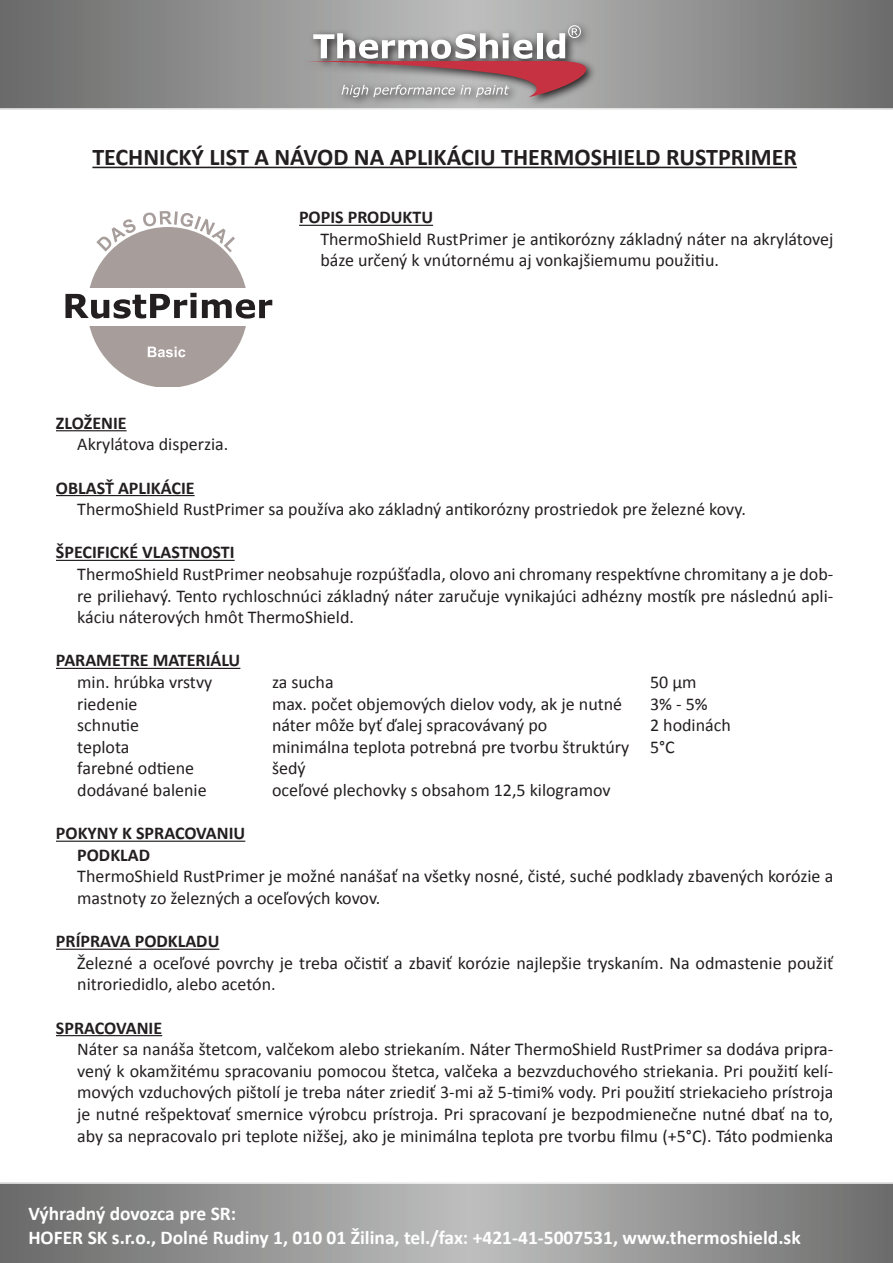
<style>
.page{position:relative;width:893px;height:1263px;background:#fff}
.page>*{position:absolute;margin:0;border:0;box-sizing:border-box;transform-origin:0 0}
.t1{font:700 24px "Calibri";color:#231f20}
.t2{font:700 19.5px/23.4px "Calibri";color:#fff}
.t3{font:18px/21.6px "Calibri";color:#231f20}
.t4{font:700 18px/21.6px "Calibri";color:#231f20}
</style>
<div class="page">
<svg style="left:0;top:0;width:893px;height:110px;background:#8c8c8c"></svg>
<svg style="left:0;top:1182px;width:893px;height:81px;background:#969696"></svg>
<svg style="left:303px;top:21px;width:294px;height:87px;background:#a9aaa9"></svg>
<svg style="left:304px;top:25px;width:283px;height:72px;background:#ad999b"></svg>
<div style="left:87px;top:227px;width:161px;height:160px;background:#a79d9b;border-radius:50%"></div>
<svg style="left:96px;top:219px;width:40px;height:33px"></svg>
<svg style="left:143px;top:211px;width:92px;height:41px"></svg>
<div style="left:56px;top:288px;width:225px;height:38px;background:#fff"></div>
<svg style="left:148px;top:347px;width:37px;height:10px"></svg>
<svg style="left:65px;top:293px;width:207px;height:26px"></svg>
<hr style="left:92px;top:167px;width:705px;height:1px;background:#231f20">
<hr style="left:299px;top:225px;width:134px;height:1px;background:#231f20">
<hr style="left:56px;top:430px;width:71px;height:1px;background:#231f20">
<hr style="left:56px;top:495px;width:139px;height:1px;background:#231f20">
<hr style="left:56px;top:560px;width:179px;height:1px;background:#231f20">
<hr style="left:56px;top:668px;width:184px;height:1px;background:#231f20">
<hr style="left:56px;top:841px;width:189px;height:1px;background:#231f20">
<hr style="left:56px;top:949px;width:163px;height:1px;background:#231f20">
<hr style="left:56px;top:1035px;width:106px;height:1px;background:#231f20">
<h1 class="t1" style="left:92px;top:141px;width:706px">TECHNICKÝ LIST A NÁVOD NA APLIKÁCIU THERMOSHIELD RUSTPRIMER</h1>
<p class="t4" style="left:299px;top:206px;width:136px">POPIS PRODUKTU</p>
<p class="t3" style="left:320px;top:228px;width:515px">ThermoShield RustPrimer je antikorózny základný náter na akrylátovej báze určený k vnútornému aj vonkajšiemumu použitiu.</p>
<p class="t4" style="left:56px;top:412px;width:72px">ZLOŽENIE</p>
<p class="t3" style="left:77px;top:434px;width:153px">Akrylátova disperzia.</p>
<p class="t4" style="left:56px;top:477px;width:140px">OBLASŤ APLIKÁCIE</p>
<p class="t3" style="left:77px;top:498px;width:670px">ThermoShield RustPrimer sa používa ako základný antikorózny prostriedok pre železné kovy.</p>
<p class="t4" style="left:56px;top:541px;width:180px">ŠPECIFICKÉ VLASTNOSTI</p>
<p class="t3" style="left:77px;top:563px;width:758px;text-align:justify">ThermoShield RustPrimer neobsahuje rozpúšťadla, olovo ani chromany respektívne chromitany a je dob&shy;re priliehavý. Tento rychloschnúci základný náter zaručuje vynikajúci adhézny mostík pre následnú apli&shy;káciu náterových hmôt ThermoShield.</p>
<p class="t4" style="left:56px;top:649px;width:186px">PARAMETRE MATERIÁLU</p>
<p class="t3" style="left:77px;top:671px;width:137px">min. hrúbka vrstvy</p>
<p class="t3" style="left:272px;top:671px;width:63px">za sucha</p>
<p class="t3" style="left:650px;top:671px;width:48px">50 μm</p>
<p class="t3" style="left:77px;top:693px;width:62px">riedenie</p>
<p class="t3" style="left:272px;top:693px;width:352px">max. počet objemových dielov vody, ak je nutné</p>
<p class="t3" style="left:650px;top:693px;width:59px">3% - 5%</p>
<p class="t3" style="left:77px;top:714px;width:63px">schnutie</p>
<p class="t3" style="left:272px;top:714px;width:277px">náter môže byť ďalej spracovávaný po</p>
<p class="t3" style="left:650px;top:714px;width:82px">2 hodinách</p>
<p class="t3" style="left:77px;top:736px;width:54px">teplota</p>
<p class="t3" style="left:272px;top:736px;width:404px">minimálna teplota potrebná pre tvorbu štruktúry 5°C</p>
<p class="t3" style="left:77px;top:758px;width:119px">farebné odtiene</p>
<p class="t3" style="left:272px;top:758px;width:35px">šedý</p>
<p class="t3" style="left:77px;top:779px;width:131px">dodávané balenie</p>
<p class="t3" style="left:272px;top:779px;width:340px">oceľové plechovky s obsahom 12,5 kilogramov</p>
<p class="t4" style="left:77px;top:822px;width:170px;text-indent:-21px">POKYNY K SPRACOVANIU<br>PODKLAD</p>
<p class="t3" style="left:77px;top:866px;width:758px">ThermoShield RustPrimer je možné nanášať na všetky nosné, čisté, suché podklady zbavených korózie a mastnoty zo železných a oceľových kovov.</p>
<p class="t4" style="left:56px;top:930px;width:165px">PRÍPRAVA PODKLADU</p>
<p class="t3" style="left:77px;top:952px;width:758px">Železné a oceľové povrchy je treba očistiť a zbaviť korózie najlepšie tryskaním. Na odmastenie použiť nitroriedidlo, alebo acetón.</p>
<p class="t4" style="left:56px;top:1017px;width:108px">SPRACOVANIE</p>
<p class="t3" style="left:77px;top:1038px;width:758px;text-align:justify">Náter sa nanáša štetcom, valčekom alebo striekaním. Náter ThermoShield RustPrimer sa dodáva pripra&shy;vený k okamžitému spracovaniu pomocou štetca, valčeka a bezvzduchového striekania. Pri použití kelí&shy;mových vzduchových pištolí je treba náter zriediť 3-mi až 5-timi% vody. Pri použití striekacieho prístroja je nutné rešpektovať smernice výrobcu prístroja. Pri spracovaní je bezpodmienečne nutné dbať na to, aby sa nepracovalo pri teplote nižšej, ako je minimálna teplota pre tvorbu filmu (+5°C). Táto podmienka</p>
<p class="t2" style="left:28px;top:1202px;width:774px">Výhradný dovozca pre SR:<br>HOFER SK s.r.o., Dolné Rudiny 1, 010 01 Žilina, tel./fax: +421-41-5007531, www.thermoshield.sk</p>
</div>
